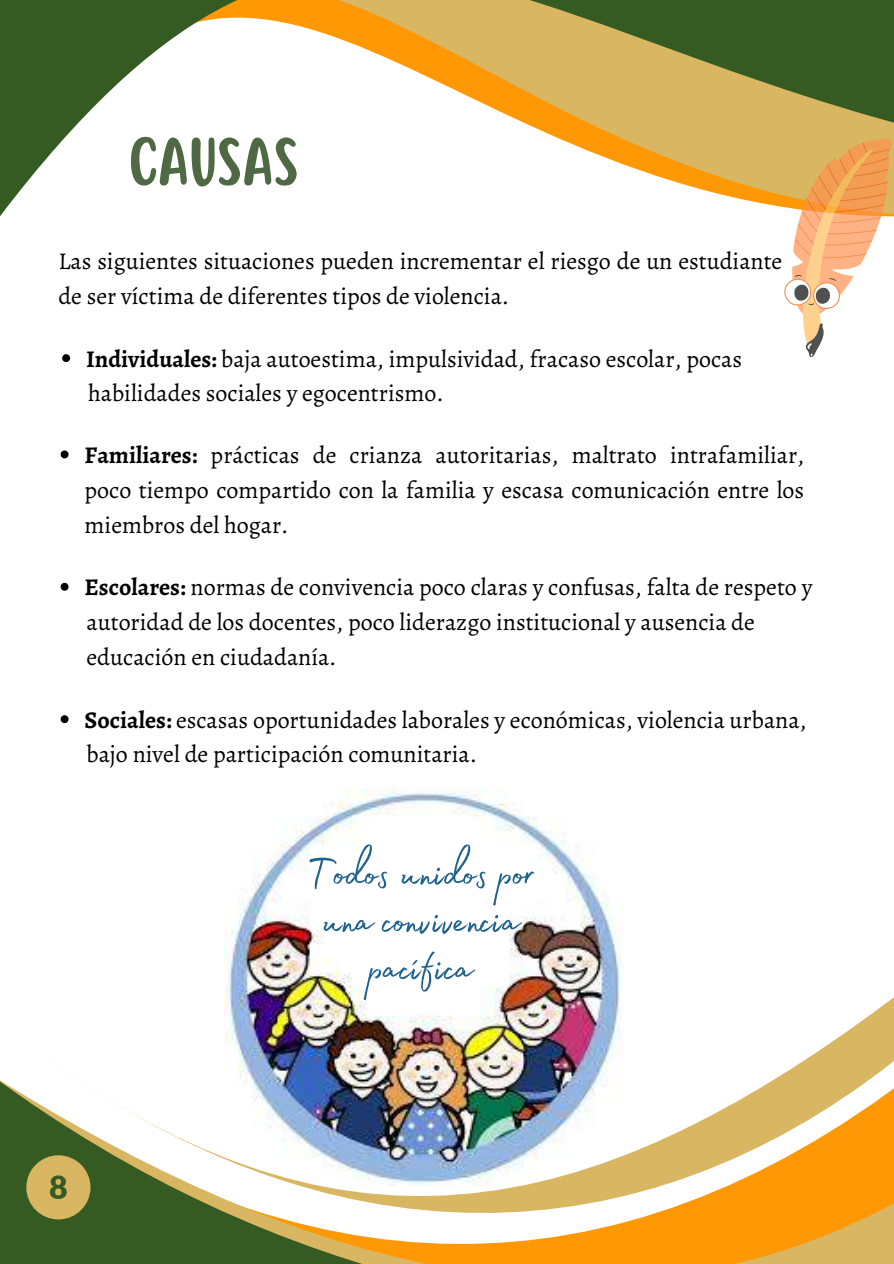
<style>
.page{position:relative;width:894px;height:1264px;background:#fff}
.page>*{position:absolute;margin:0;border:0;box-sizing:border-box;transform-origin:0 0}
.t1{font:60px "Scripter";color:#4f6944}
.t2{font:52.5px/47.2px "Madelyn Fill";color:#1f628e;text-align:center}
.t3{font:900 32.1px "Lato";color:#365b22}
.t4{font:24px/34.8px "Alegreya";color:#000}
.s1{font-weight:700}
</style>
<div class="page">
<img style="left:224px;top:788px;width:397px;height:193px">
<svg style="left:0;top:1080px;width:48px;height:183px;background:#4b6c37"></svg>
<img style="left:48px;top:981px;width:845px;height:282px">
<svg style="left:0;top:0;width:893px;height:216px"></svg>
<svg style="left:782px;top:139px;width:111px;height:218px"></svg>
<svg style="left:62px;top:354px;width:8px;height:8px"></svg>
<svg style="left:61px;top:450px;width:7px;height:8px"></svg>
<svg style="left:61px;top:583px;width:7px;height:7px"></svg>
<svg style="left:61px;top:715px;width:7px;height:8px"></svg>
<div style="left:26px;top:1155px;width:64px;height:64px;background:#d9b662;border-radius:50%"></div>
<h1 class="t1" style="left:128px;top:131px;width:171px">CAUSAS</h1>
<p class="t4" style="left:58px;top:244px;width:725px">Las siguientes situaciones pueden incrementar el riesgo de un estudiante de ser víctima de diferentes tipos de violencia.</p>
<p class="t4" style="left:86px;top:341px;width:657px"><span class="s1">Individuales:</span> baja autoestima, impulsividad, fracaso escolar, pocas habilidades sociales y egocentrismo.</p>
<p class="t4" style="left:85px;top:437px;width:721px;text-align:justify"><span class="s1">Familiares:</span> prácticas de crianza autoritarias, maltrato intrafamiliar, poco tiempo compartido con la familia y escasa comunicación entre los miembros del hogar.</p>
<p class="t4" style="left:85px;top:569px;width:729px"><span class="s1">Escolares:</span> normas de convivencia poco claras y confusas, falta de respeto y autoridad de los docentes, poco liderazgo institucional y ausencia de educación en ciudadanía.</p>
<p class="t4" style="left:85px;top:702px;width:723px"><span class="s1">Sociales:</span> escasas oportunidades laborales y económicas, violencia urbana, bajo nivel de participación comunitaria.</p>
<h3 class="t3" style="left:49px;top:1166px;width:20px">8</h3>
<h2 class="t2" style="left:306px;top:840px;width:230px">Todos unidos por una convivencia pacífica</h2>
</div>
